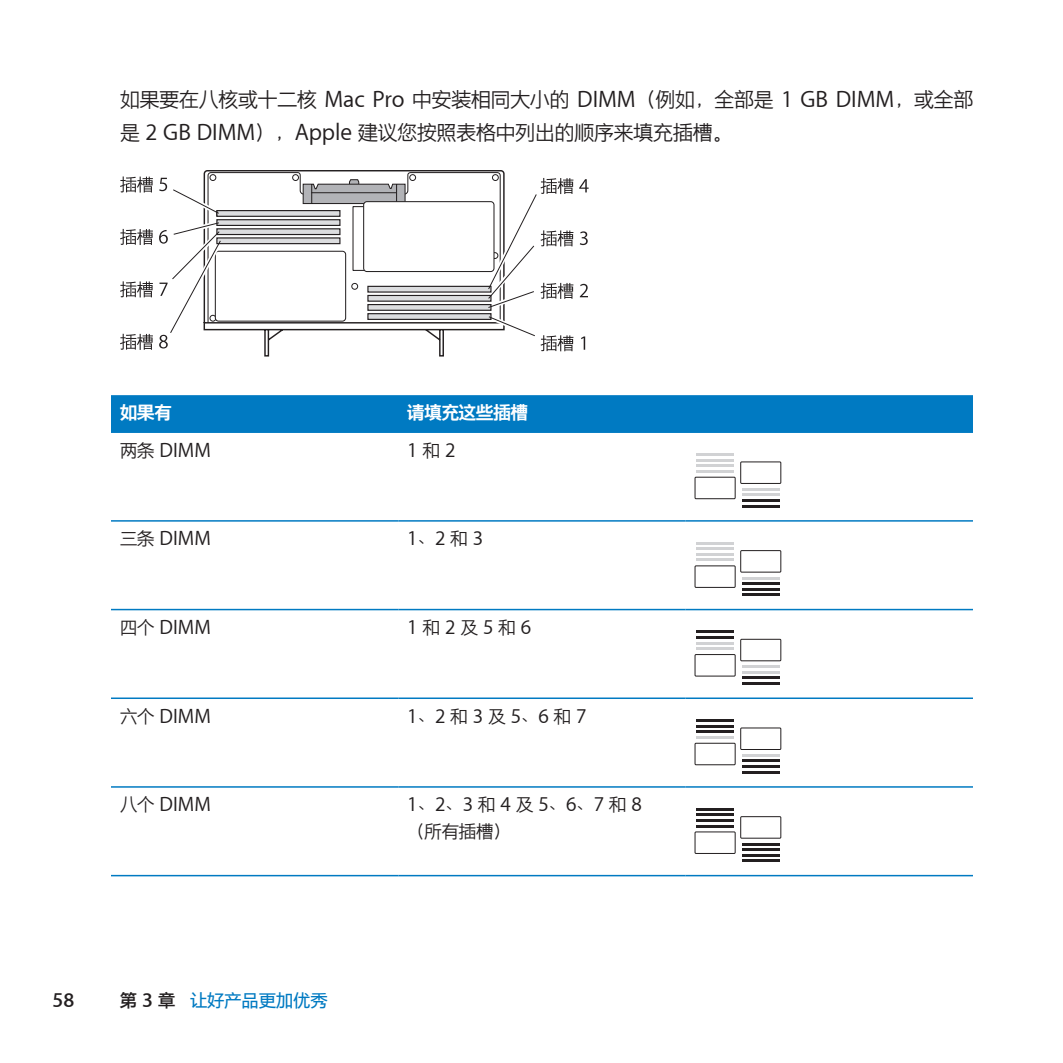
<style>
.page{position:relative;width:1063px;height:1063px;background:#fff}
.page>*{position:absolute;margin:0;border:0;box-sizing:border-box;transform-origin:0 0}
.t1{font:300 24px/33px "Ping Hei";color:#231f20}
.t2{font:21px "Myriad Set Text";color:#231f20}
.t3{font:21px "Ping Hei Text";color:#007ac2}
.t4{font:700 21px "Ping Hei";color:#fff}
.t5{font:300 21px "Ping Hei";color:#231f20}
.t6{font:600 21px "Myriad Set";color:#231f20}
.s1{font-family:"Myriad Set Text";font-weight:400}
.s2{font-family:"Ping Hei";font-weight:300}
.s3{font-family:"Ping Hei";font-weight:600;color:#231f20}
.s4{font-family:"Myriad Set";font-weight:600;color:#231f20}
</style>
<div class="page">
<svg style="left:204px;top:170px;width:300px;height:187px"></svg>
<svg style="left:120px;top:176px;width:33px;height:17px"></svg>
<svg style="left:120px;top:229px;width:33px;height:16px"></svg>
<svg style="left:120px;top:281px;width:33px;height:16px"></svg>
<svg style="left:120px;top:334px;width:33px;height:16px"></svg>
<svg style="left:579px;top:179px;width:10px;height:13px"></svg>
<svg style="left:580px;top:231px;width:8px;height:14px"></svg>
<svg style="left:580px;top:284px;width:8px;height:13px"></svg>
<svg style="left:159px;top:172px;width:414px;height:179px"></svg>
<svg style="left:581px;top:336px;width:4px;height:14px"></svg>
<div style="left:111px;top:395px;width:862px;height:38px;background:#007ac2"></div>
<hr style="left:111px;top:875px;width:287px;height:1px;background:#007ac2">
<hr style="left:398px;top:875px;width:288px;height:1px;background:#007ac2">
<hr style="left:686px;top:875px;width:287px;height:1px;background:#007ac2">
<hr style="left:111px;top:520px;width:287px;height:2px;background:#007ac2">
<hr style="left:398px;top:520px;width:288px;height:2px;background:#007ac2">
<hr style="left:686px;top:520px;width:287px;height:2px;background:#007ac2">
<hr style="left:111px;top:609px;width:287px;height:1px;background:#007ac2">
<hr style="left:398px;top:609px;width:288px;height:1px;background:#007ac2">
<hr style="left:686px;top:609px;width:287px;height:1px;background:#007ac2">
<hr style="left:111px;top:698px;width:287px;height:1px;background:#007ac2">
<hr style="left:398px;top:698px;width:288px;height:1px;background:#007ac2">
<hr style="left:686px;top:698px;width:287px;height:1px;background:#007ac2">
<hr style="left:111px;top:786px;width:287px;height:2px;background:#007ac2">
<hr style="left:398px;top:786px;width:288px;height:2px;background:#007ac2">
<hr style="left:686px;top:786px;width:287px;height:2px;background:#007ac2">
<hr style="left:742px;top:488px;width:38px;height:3px;background:#d1d2d4">
<hr style="left:742px;top:494px;width:38px;height:2px;background:#d1d2d4">
<hr style="left:742px;top:499px;width:38px;height:3px;background:#231f20">
<hr style="left:742px;top:505px;width:38px;height:2px;background:#231f20">
<div style="left:740px;top:462px;width:41px;height:22px;border:1px solid #231f20"></div>
<hr style="left:696px;top:470px;width:38px;height:3px;background:#d1d2d4">
<hr style="left:696px;top:464px;width:38px;height:3px;background:#d1d2d4">
<hr style="left:696px;top:459px;width:38px;height:2px;background:#d1d2d4">
<hr style="left:696px;top:453px;width:38px;height:3px;background:#d1d2d4">
<div style="left:695px;top:477px;width:41px;height:22px;border:1px solid #231f20"></div>
<hr style="left:742px;top:577px;width:38px;height:2px;background:#d1d2d4">
<hr style="left:742px;top:582px;width:38px;height:3px;background:#231f20">
<hr style="left:742px;top:588px;width:38px;height:2px;background:#231f20">
<hr style="left:742px;top:593px;width:38px;height:3px;background:#231f20">
<div style="left:740px;top:550px;width:41px;height:23px;border:1px solid #231f20"></div>
<hr style="left:696px;top:559px;width:38px;height:2px;background:#d1d2d4">
<hr style="left:696px;top:553px;width:38px;height:3px;background:#d1d2d4">
<hr style="left:696px;top:547px;width:38px;height:3px;background:#d1d2d4">
<hr style="left:696px;top:542px;width:38px;height:2px;background:#d1d2d4">
<div style="left:695px;top:566px;width:41px;height:22px;border:1px solid #231f20"></div>
<hr style="left:742px;top:665px;width:38px;height:3px;background:#d1d2d4">
<hr style="left:742px;top:671px;width:38px;height:3px;background:#d1d2d4">
<hr style="left:742px;top:677px;width:38px;height:2px;background:#231f20">
<hr style="left:742px;top:682px;width:38px;height:3px;background:#231f20">
<div style="left:740px;top:639px;width:41px;height:22px;border:1px solid #231f20"></div>
<hr style="left:696px;top:647px;width:38px;height:3px;background:#d1d2d4">
<hr style="left:696px;top:642px;width:38px;height:2px;background:#d1d2d4">
<hr style="left:696px;top:636px;width:38px;height:3px;background:#231f20">
<hr style="left:696px;top:631px;width:38px;height:2px;background:#231f20">
<div style="left:695px;top:654px;width:41px;height:22px;border:1px solid #231f20"></div>
<hr style="left:742px;top:754px;width:38px;height:3px;background:#d1d2d4">
<hr style="left:742px;top:760px;width:38px;height:2px;background:#231f20">
<hr style="left:742px;top:765px;width:38px;height:3px;background:#231f20">
<hr style="left:742px;top:771px;width:38px;height:2px;background:#231f20">
<div style="left:740px;top:728px;width:41px;height:22px;border:1px solid #231f20"></div>
<hr style="left:696px;top:736px;width:38px;height:3px;background:#d1d2d4">
<hr style="left:696px;top:730px;width:38px;height:3px;background:#231f20">
<hr style="left:696px;top:725px;width:38px;height:2px;background:#231f20">
<hr style="left:696px;top:719px;width:38px;height:3px;background:#231f20">
<div style="left:695px;top:743px;width:41px;height:22px;border:1px solid #231f20"></div>
<hr style="left:742px;top:843px;width:38px;height:2px;background:#231f20">
<hr style="left:742px;top:848px;width:38px;height:3px;background:#231f20">
<hr style="left:742px;top:854px;width:38px;height:3px;background:#231f20">
<hr style="left:742px;top:860px;width:38px;height:2px;background:#231f20">
<div style="left:740px;top:816px;width:41px;height:23px;border:1px solid #231f20"></div>
<hr style="left:696px;top:825px;width:38px;height:2px;background:#231f20">
<hr style="left:696px;top:819px;width:38px;height:3px;background:#231f20">
<hr style="left:696px;top:814px;width:38px;height:2px;background:#231f20">
<hr style="left:696px;top:808px;width:38px;height:3px;background:#231f20">
<div style="left:695px;top:832px;width:41px;height:22px;border:1px solid #231f20"></div>
<p class="t1" style="left:120px;top:83px;width:855px">如果要在八核或十二核 <span class="s1">Mac Pro</span> 中安装相同大小的 <span class="s1">DIMM</span>（例如，全部是 <span class="s1">1 GB DIMM</span>，或全部是 <span class="s1">2 GB DIMM</span>），<span class="s1">Apple</span> 建议您按照表格中列出的顺序来填充插槽。</p>
<p class="t4" style="left:120px;top:404px;width:53px">如果有</p>
<p class="t4" style="left:407px;top:404px;width:122px">请填充这些插槽</p>
<p class="t2" style="left:120px;top:436px;width:92px"><span class="s2">两条</span> DIMM</p>
<p class="t2" style="left:407px;top:436px;width:50px">1<span class="s2">和</span>2</p>
<p class="t2" style="left:120px;top:525px;width:92px"><span class="s2">三条</span> DIMM</p>
<p class="t2" style="left:407px;top:525px;width:77px">1<span class="s2">、</span>2 <span class="s2">和</span> 3</p>
<p class="t2" style="left:120px;top:614px;width:92px"><span class="s2">四个</span> DIMM</p>
<p class="t2" style="left:407px;top:614px;width:125px">1<span class="s2">和</span>2<span class="s2">及</span>5<span class="s2">和</span>6</p>
<p class="t2" style="left:120px;top:702px;width:92px"><span class="s2">六个</span> DIMM</p>
<p class="t2" style="left:407px;top:702px;width:181px">1<span class="s2">、</span>2<span class="s2">和</span>3<span class="s2">及</span>5<span class="s2">、</span>6<span class="s2">和</span>7</p>
<p class="t2" style="left:120px;top:791px;width:92px"><span class="s2">八个</span> DIMM</p>
<p class="t2" style="left:407px;top:791px;width:236px">1<span class="s2">、</span>2<span class="s2">、</span>3 <span class="s2">和</span> 4 <span class="s2">及</span> 5<span class="s2">、</span>6<span class="s2">、</span>7 <span class="s2">和</span> 8</p>
<p class="t5" style="left:407px;top:822px;width:105px">（所有插槽）</p>
<p class="t6" style="left:53px;top:987px;width:23px">58</p>
<p class="t3" style="left:120px;top:991px;width:209px"><span class="s3">第</span> <span class="s4">3</span> <span class="s3">章</span> 让好产品更加优秀</p>
</div>
